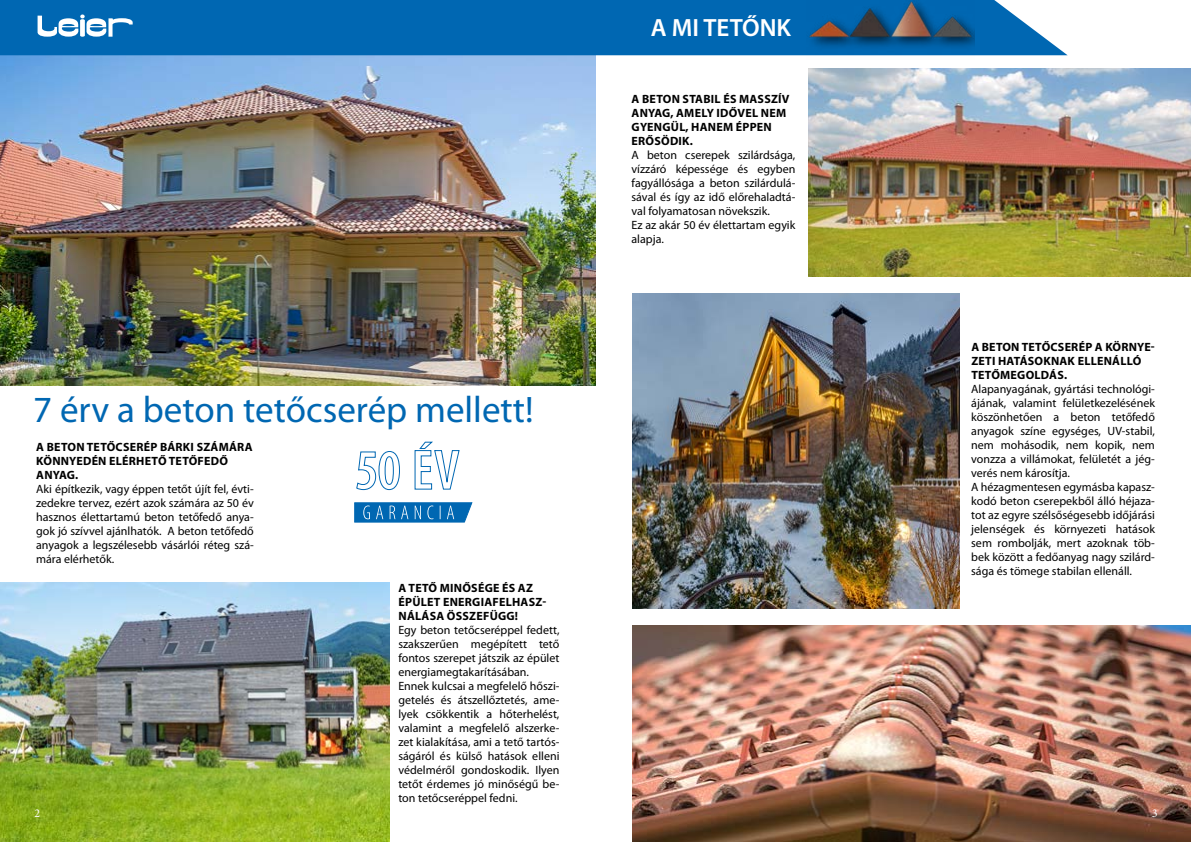
<style>
.page{position:relative;width:1191px;height:842px;background:#fff}
.page>*{position:absolute;margin:0;border:0;box-sizing:border-box;transform-origin:0 0}
.t1{font:37px "Myriad Pro";color:#0067b2}
.t2{font:600 25px "Myriad Pro";color:#fff}
.t3{font:12px/14px "Myriad Pro";color:#000}
.t4{font:700 12px/14px "Myriad Pro";letter-spacing:.02em;color:#000}
.t5{font:12px "Minion Pro";color:#000}
.t6{font:12px "Minion Pro";color:#fff}
.s1{color:#fff}
</style>
<div class="page">
<img style="left:0;top:583px;width:389px;height:259px">
<img style="left:632px;top:625px;width:559px;height:217px">
<img style="left:0;top:55px;width:595px;height:331px">
<div style="left:0;top:0;width:1067px;height:55px;background:#0067b2"></div>
<svg style="left:38px;top:15px;width:95px;height:22px"></svg>
<svg style="left:354px;top:502px;width:118px;height:21px;background:#217abc"></svg>
<svg style="left:356px;top:441px;width:103px;height:49px"></svg>
<img style="left:806px;top:0;width:168px;height:56px">
<img style="left:808px;top:69px;width:383px;height:207px">
<img style="left:632px;top:293px;width:328px;height:315px">
<h1 class="t1" style="left:33px;top:387px;width:502px">7 érv a beton tetőcserép mellett!</h1>
<p class="t4" style="left:36px;top:440px;width:218px">A BETON TETŐCSERÉP BÁRKI SZÁMÁRA<br>KÖNNYEDÉN ELÉRHETŐ TETŐFEDŐ<br>ANYAG.</p>
<p class="t3" style="left:36px;top:482px;width:219px;text-align:justify">Aki építkezik, vagy éppen tetőt újít fel, évti&shy;zedekre tervez, ezért azok számára az 50 év hasznos élettartamú beton tetőfedő anya&shy;gok jó szívvel ajánlhatók. A beton tetőfedő anyagok a legszélesebb vásárlói réteg szá&shy;mára elérhetők.</p>
<p class="t5" style="left:29px;top:806px;width:13px">2<span class="s1">2</span></p>
<p class="t4" style="left:398px;top:581px;width:149px">A TETŐ MINŐSÉGE ÉS AZ<br>ÉPÜLET ENERGIAFELHASZ-<br>NÁLÁSA ÖSSZEFÜGG!</p>
<p class="t3" style="left:398px;top:623px;width:163px">Egy beton tetőcseréppel fedett, szakszerűen megépített tető fontos szerepet játszik az épület energiamegtakarításában.<br>Ennek kulcsai a megfelelő hőszi&shy;getelés és átszellőztetés, ame&shy;lyek csökkentik a hőterhelést, valamint a megfelelő alszerke&shy;zet kialakítása, ami a tető tartós&shy;ságáról és külső hatások elleni védelméről gondoskodik. Ilyen tetőt érdemes jó minőségű be&shy;ton tetőcseréppel fedni.</p>
<h2 class="t2" style="left:651px;top:12px;width:142px">A MI TETŐNK</h2>
<p class="t4" style="left:631px;top:92px;width:159px">A BETON STABIL ÉS MASSZÍV<br>ANYAG, AMELY IDŐVEL NEM<br>GYENGÜL, HANEM ÉPPEN<br>ERŐSÖDIK.</p>
<p class="t3" style="left:631px;top:148px;width:165px">A beton cserepek szilárdsága, vízzáró képessége és egyben fagyállósága a beton szilárdulá&shy;sával és így az idő előrehaladtá&shy;val folyamatosan növekszik.<br>Ez az akár 50 év élettartam egyik alapja.</p>
<p class="t4" style="left:971px;top:340px;width:185px">A BETON TETŐCSERÉP A KÖRNYE-<br>ZETI HATÁSOKNAK ELLENÁLLÓ<br>TETŐMEGOLDÁS.</p>
<p class="t3" style="left:971px;top:382px;width:185px">Alapanyagának, gyártási technológi&shy;ájának, valamint felületkezelésének köszönhetően a beton tetőfedő anyagok színe egységes, UV-stabil, nem mohásodik, nem kopik, nem vonzza a villámokat, felületét a jég&shy;verés nem károsítja.<br>A hézagmentesen egymásba kapasz&shy;kodó beton cserepekből álló héjaza&shy;tot az egyre szélsőségesebb időjárási jelenségek és környezeti hatások sem rombolják, mert azoknak töb&shy;bek között a fedőanyag nagy szilárd&shy;sága és tömege stabilan ellenáll.</p>
<p class="t6" style="left:1152px;top:805px;width:7px">3</p>
</div>
